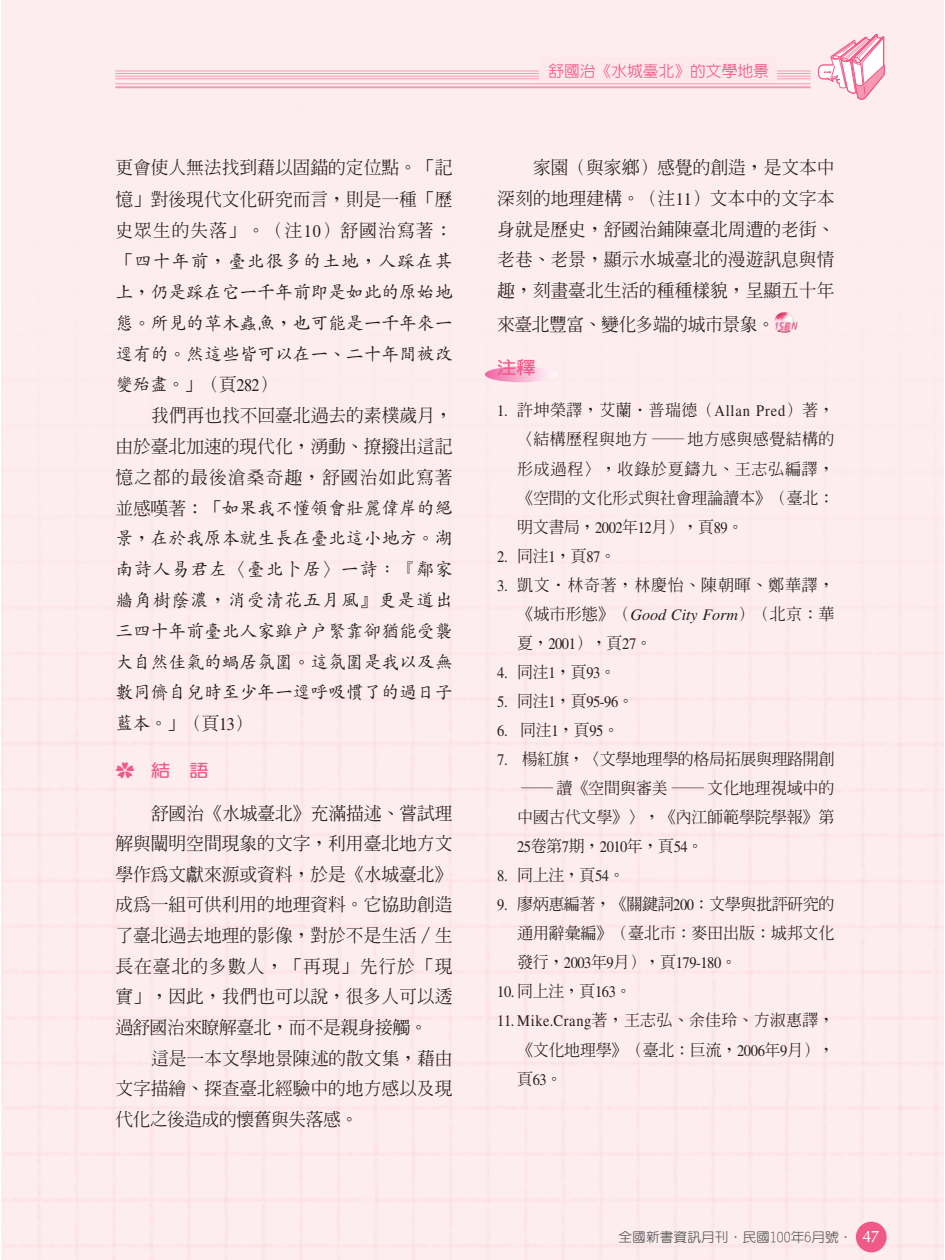
<style>
.page{position:relative;width:945px;height:1260px;background:#fff}
.page>*{position:absolute;margin:0;border:0;box-sizing:border-box;transform-origin:0 0}
.t1{font:17.85px/30.6px "AR Ming B5 HK Medium E Ten B5 H";letter-spacing:-.005em;color:#231f20;text-align:justify}
.t2{font:17.85px/30.8px "AR Kai B5 Medium E Ten B5 H";letter-spacing:-.005em;color:#231f20;text-align:justify}
.t3{font:17.85px "AR Ming B5 HK Medium E Ten B5 H";letter-spacing:-.03em;color:#231f20}
.t4{font:17.32px "AR Yuan B5 Bold E Ten B5 H";color:#f05a89;scale:1.11 1}
.t5{font:16.1px/29.1px "AR Ming B5 Medium E Ten B5 H";letter-spacing:-.015em;color:#231f20;text-align:justify}
.t6{font:16.1px "Times";letter-spacing:-.035em;color:#231f20;scale:.9 1}
.t7{font:15.75px "AR New Hei B5 Medium E Ten B5 H";color:#f05a89}
.t8{font:13.12px "AR Yuan B5 Medium E Ten B5 H";color:#58595b;scale:1.05 1}
.s1{font-family:"Times"}
.s2{font-family:"AR Ming B5 HK Medium E Ten B5 H"}
.s3{font-family:"AR Kai B5 Medium E Ten B5 H"}
.s4{font-family:"Koz Go Pro Extra Light 90 msp RKSJ H"}
.s5{font-family:"AR Ming B5 Medium E Ten B5 H"}
.s6{font-family:"Times";font-style:italic}
.s7{font-family:"CG Omega";font-size:16.62px;color:#fff}
</style>
<div class="page">
<div style="left:1px;top:0;width:943px;height:1260px;background:#feedee"></div>
<hr style="left:115px;top:71px;width:696px;height:1px;background:#f598b1">
<hr style="left:115px;top:73px;width:696px;height:1px;background:#f598b1">
<hr style="left:115px;top:76px;width:696px;height:1px;background:#f598b1">
<hr style="left:115px;top:79px;width:696px;height:1px;background:#f598b1">
<hr style="left:115px;top:83px;width:696px;height:1px;background:#f598b1">
<hr style="left:115px;top:86px;width:696px;height:2px;background:#f598b1">
<div style="left:818px;top:64px;width:21px;height:15px;border:1px solid #f05a89;border-radius:5px"></div>
<div style="left:819px;top:65px;width:19px;height:14px;background:#fff;border-radius:5px"></div>
<div style="left:818px;top:65px;width:20px;height:14px;border:1px solid #f05a89;border-radius:5px"></div>
<svg style="left:823px;top:33px;width:63px;height:68px"></svg>
<div style="left:539px;top:57px;width:237px;height:24px;background:#fde8eb"></div>
<svg style="left:485px;top:367px;width:72px;height:15px"></svg>
<img style="left:774px;top:312px;width:24px;height:21px">
<p class="t1" style="left:115px;top:154px;width:339px;line-height:31.5px">更會使人無法找到藉以固錨的定位點。「記憶」對後現代文化研究而言，則是一種「歷史眾生的失落」。（注<span class="s1">10</span>）舒國治寫著：</p>
<p class="t2" style="left:115px;top:249px;width:339px"><span class="s2">「</span>四十年前，臺北很多的土地，人踩在其上，仍是踩在它一千年前即是如此的原始地態。所見的草木蟲魚，也可能是一千年來一逕有的。然這些皆可以在一、二十年間被改變殆盡。<span class="s2">」（頁</span><span class="s1">282</span><span class="s2">）</span></p>
<p class="t1" style="left:115px;top:403px;width:339px;text-indent:36px">我們再也找不回臺北過去的素樸歲月，由於臺北加速的現代化，湧動、撩撥出這記憶之都的最後滄桑奇趣，舒國治如此寫著</p>
<p class="t2" style="left:115px;top:495px;width:339px"><span class="s2">並感嘆著：「</span>如果我不懂領會壯麗偉岸的絕景，在於我原本就生長在臺北這小地方。湖南詩人易君左〈臺北卜居〉一詩：『鄰家牆角樹蔭濃，消受清花五月風<span class="s2">』</span>更是道出三四十年前臺北人家雖戶戶緊靠卻猶能受襲大自然佳氣的蝸居氛圍。這氛圍是我以及無數同儕自兒時至少年一逕呼吸慣了的過日子</p>
<p class="t1" style="left:115px;top:711px;width:138px"><span class="s3">藍本。</span>」（頁<span class="s1">13</span>）</p>
<p class="t4" style="left:115px;top:764px;width:86px"><span class="s4">✿</span> 結　語</p>
<p class="t1" style="left:115px;top:800px;width:339px;text-indent:36px">舒國治《水城臺北》充滿描述、嘗試理解與闡明空間現象的文字，利用臺北地方文學作為文獻來源或資料，於是《水城臺北》成為一組可供利用的地理資料。它協助創造了臺北過去地理的影像，對於不是生活／生長在臺北的多數人，「再現」先行於「現實」，因此，我們也可以說，很多人可以透過舒國治來瞭解臺北，而不是親身接觸。</p>
<p class="t1" style="left:115px;top:1045px;width:339px;text-indent:36px">這是一本文學地景陳述的散文集，藉由文字描繪、探查臺北經驗中的地方感以及現代化之後造成的懷舊與失落感。</p>
<p class="t7" style="left:548px;top:65px;width:222px">舒國治《水城臺北》的文學地景</p>
<p class="t1" style="left:497px;top:155px;width:339px;text-indent:36px">家園（與家鄉）感覺的創造，是文本中深刻的地理建構。（注<span class="s1">11</span>）文本中的文字本身就是歷史，舒國治鋪陳臺北周遭的老街、老巷、老景，顯示水城臺北的漫遊訊息與情趣，刻畫臺北生活的種種樣貌，呈顯五十年</p>
<p class="t3" style="left:497px;top:317px;width:279px">來臺北豐富、變化多端的城市景象。</p>
<p class="t4" style="left:497px;top:361px;width:36px">注釋</p>
<p class="t5" style="left:517px;top:398px;width:319px;text-indent:-20px"><span class="s1">1.</span> 許坤榮譯，艾蘭‧普瑞德（<span class="s1">Allan Pred</span>）著，〈結構歷程與地方 ─地方感與感覺結構的形成過程〉，收錄於夏鑄九、王志弘編譯，《空間的文化形式與社會理論讀本》（臺北：明文書局，<span class="s1">2002</span>年<span class="s1">12</span>月），頁<span class="s1">89</span>。</p>
<p class="t6" style="left:497px;top:550px;width:133px">2. <span class="s5">同注</span>1<span class="s5">，頁</span>87<span class="s5">。</span></p>
<p class="t5" style="left:517px;top:572px;width:319px;text-indent:-20px"><span class="s1">3.</span> 凱文‧林奇著，林慶怡、陳朝暉、鄭華譯，《城市形態》（<span class="s6">Good City Form</span>）（北京：華夏，<span class="s1">2001</span>），頁<span class="s1">27</span>。</p>
<p class="t6" style="left:497px;top:667px;width:133px">4. <span class="s5">同注</span>1<span class="s5">，頁</span>93<span class="s5">。</span></p>
<p class="t6" style="left:497px;top:696px;width:153px">5. <span class="s5">同注</span>1<span class="s5">，頁</span>95-96<span class="s5">。</span></p>
<p class="t6" style="left:497px;top:725px;width:137px">6. <span class="s5">同注</span>1<span class="s5">，頁</span>95<span class="s5">。</span></p>
<p class="t5" style="left:517px;top:747px;width:319px;text-indent:-20px"><span class="s1">7.</span> 楊紅旗，〈文學地理學的格局拓展與理路開創─讀《空間與審美 ─文化地理視域中的中國古代文學》〉，《內江師範學院學報》第</p>
<p class="t6" style="left:517px;top:841px;width:208px">25<span class="s5">卷第</span>7<span class="s5">期，</span>2010<span class="s5">年，頁</span>54<span class="s5">。</span></p>
<p class="t5" style="left:497px;top:863px;width:129px"><span class="s1">8.</span> 同上注，頁<span class="s1">54</span>。</p>
<p class="t5" style="left:497px;top:892px;width:339px;text-align:right"><span class="s1">9.</span> 廖炳惠編著，《關鍵詞<span class="s1">200</span>：文學與批評研究的通用辭彙編》（臺北市：麥田出版：城邦文化</p>
<p class="t6" style="left:517px;top:957px;width:246px"><span class="s5">發行，</span>2003<span class="s5">年</span>9<span class="s5">月），頁</span>179-180<span class="s5">。</span></p>
<p class="t6" style="left:497px;top:986px;width:151px">10. <span class="s5">同上注，頁</span>163<span class="s5">。</span></p>
<p class="t5" style="left:517px;top:1008px;width:319px;text-indent:-20px"><span class="s1">11. Mike.Crang</span>著，王志弘、余佳玲、方淑惠譯，《文化地理學》（臺北：巨流，<span class="s1">2006</span>年<span class="s1">9</span>月），頁<span class="s1">63</span>。</p>
<p class="t8" style="left:618px;top:1232px;width:250px">全國新書資訊月刊．民國100年6月號． <span class="s7">47</span></p>
</div>
